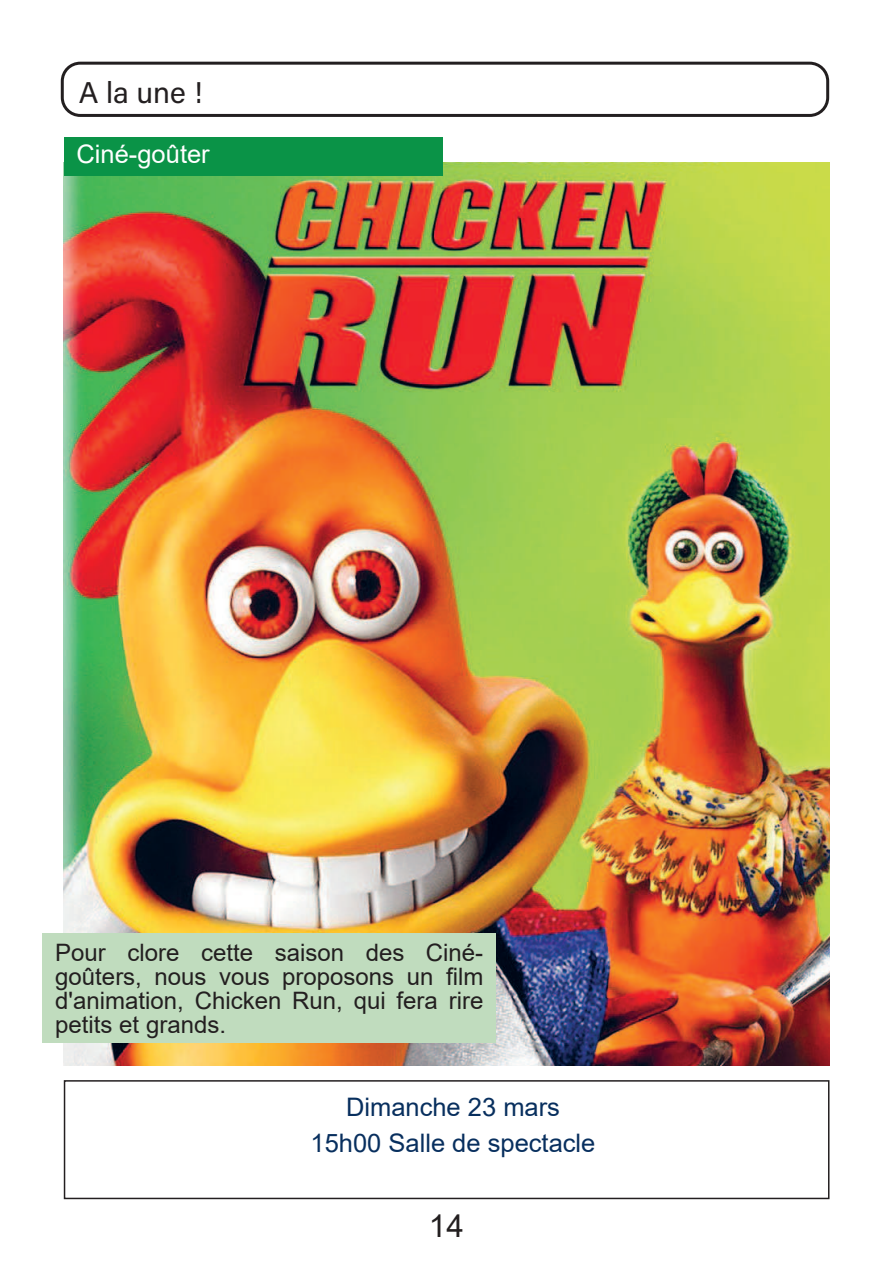
<style>
.page{position:relative;width:893px;height:1263px;background:#fff}
.page>*{position:absolute;margin:0;border:0;box-sizing:border-box;transform-origin:0 0}
.t1{font:31.5px "Arial";color:#231f20}
.t2{font:30px "Acumin Variable Concept";color:#231f20}
.t3{font:25.5px/36px "Arial";color:#082f5e;text-align:center}
.t4{font:25.5px "Arial";color:#fff}
.t5{font:24px/24px "Arial";color:#231f20;text-align:justify}
</style>
<div class="page">
<img style="left:64px;top:162px;width:765px;height:904px">
<div style="left:64px;top:1080px;width:765px;height:119px;border:2px solid #231f20"></div>
<div style="left:61px;top:62px;width:768px;height:55px;border:3px solid #231f20;border-radius:18px"></div>
<div style="left:43px;top:933px;width:453px;height:110px;background:#c0dcbe"></div>
<div style="left:64px;top:137px;width:378px;height:38px;background:#0a9347"></div>
<p class="t2" style="left:79px;top:81px;width:125px">A la une !</p>
<p class="t4" style="left:77px;top:144px;width:135px">Ciné-goûter</p>
<p class="t5" style="left:55px;top:943px;width:430px">Pour clore cette saison des Ciné&shy;goûters, nous vous proposons un 昀椀lm d'animation, Chicken Run, qui fera rire petits et grands.</p>
<p class="t3" style="left:311px;top:1091px;width:286px">Dimanche 23 mars<br>15h00 Salle de spectacle</p>
<h1 class="t1" style="left:429px;top:1214px;width:37px">14</h1>
</div>
